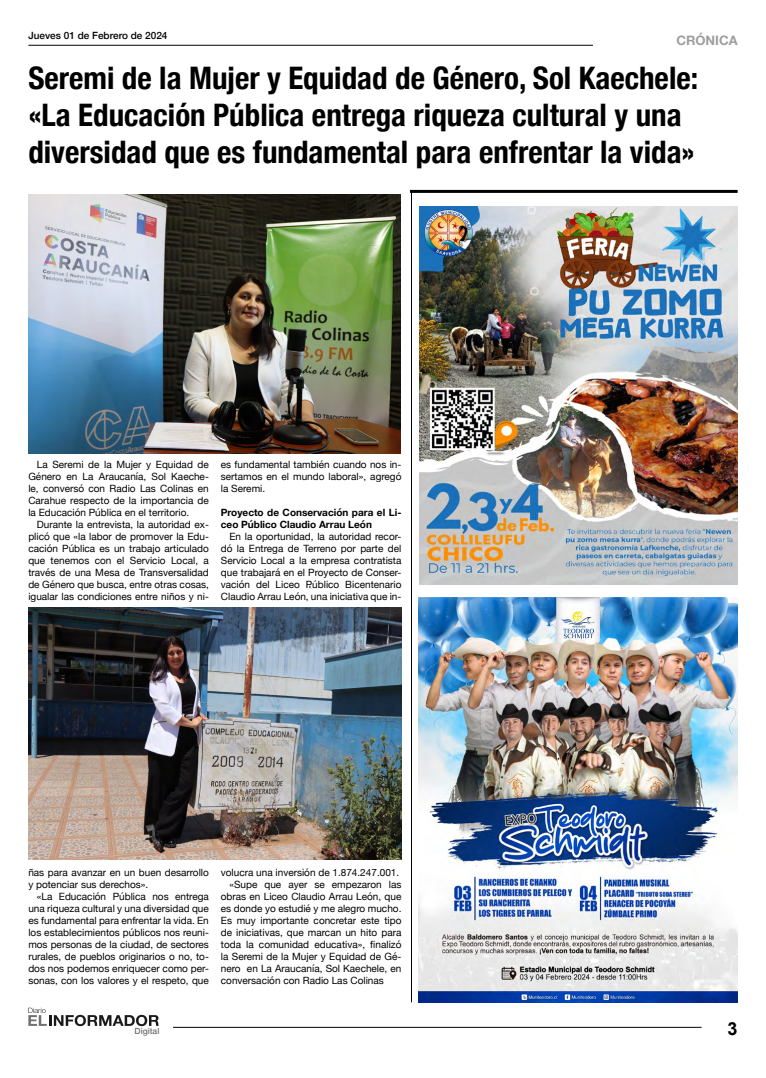
<style>
.page{position:relative;width:766px;height:1078px;background:#fff}
.page>*{position:absolute;margin:0;border:0;box-sizing:border-box;transform-origin:0 0}
.t1{font:700 condensed 31px/37.2px "Helvetica Neue";color:#000}
.t2{font:700 18px "Arial";color:#000}
.t3{font:700 13px "Helvetica Neue";color:#9d9d9c}
.t4{font:10px/12px "Helvetica Neue";color:#000;text-align:justify}
.t5{font:700 10px/12px "Helvetica Neue";color:#000}
.t6{font:500 10px "Helvetica Neue";color:#000}
.t7{font:500 8.5px "Helvetica Neue";color:#717170}
</style>
<div class="page">
<hr style="left:28px;top:45px;width:564px;height:1px;background:#000">
<hr style="left:173px;top:1026px;width:528px;height:1px;background:#000">
<svg style="left:28px;top:1007px;width:131px;height:18px"></svg>
<hr style="left:411px;top:191px;width:1px;height:811px;background:#000">
<hr style="left:410px;top:190px;width:327px;height:3px;background:#000">
<img style="left:418px;top:597px;width:319px;height:405px">
<img style="left:420px;top:207px;width:317px;height:377px">
<img style="left:28px;top:194px;width:372px;height:260px">
<img style="left:28px;top:607px;width:373px;height:252px">
<p class="t6" style="left:28px;top:28px;width:140px">Jueves 01 de Febrero de 2024</p>
<h3 class="t3" style="left:676px;top:30px;width:63px">CRÓNICA</h3>
<h1 class="t1" style="left:28px;top:57px;width:671px">Seremi de la Mujer y Equidad de Género, Sol Kaechele: «La Educación Pública entrega riqueza cultural y una diversidad que es fundamental para enfrentar la vida»</h1>
<p class="t4" style="left:28px;top:458px;width:182px;text-indent:8px">La Seremi de la Mujer y Equidad de Género en La Araucanía, Sol Kaeche&shy;le, conversó con Radio Las Colinas en Carahue respecto de la importancia de la Educación Pública en el territorio.</p>
<p class="t4" style="left:28px;top:518px;width:182px;text-indent:8px">Durante la entrevista, la autoridad ex&shy;plicó que «la labor de promover la Edu&shy;cación Pública es un trabajo articulado que tenemos con el Servicio Local, a través de una Mesa de Transversalidad de Género que busca, entre otras cosas, igualar las condiciones entre niños y ni-</p>
<p class="t4" style="left:221px;top:458px;width:182px">es fundamental también cuando nos in&shy;sertamos en el mundo laboral», agregó la Seremi.</p>
<p class="t5" style="left:221px;top:506px;width:182px">Proyecto de Conservación para el Li&shy;ceo Público Claudio Arrau León</p>
<p class="t4" style="left:221px;top:530px;width:182px;text-indent:9px">En la oportunidad, la autoridad recor&shy;dó la Entrega de Terreno por parte del Servicio Local a la empresa contratista que trabajará en el Proyecto de Conser&shy;vación del Liceo Público Bicentenario Claudio Arrau León, una iniciativa que in-</p>
<p class="t4" style="left:28px;top:866px;width:182px">ñas para avanzar en un buen desarrollo y potenciar sus derechos».</p>
<p class="t4" style="left:28px;top:890px;width:182px;text-indent:9px">«La Educación Pública nos entrega una riqueza cultural y una diversidad que es fundamental para enfrentar la vida. En los establecimientos públicos nos reuni&shy;mos personas de la ciudad, de sectores rurales, de pueblos originarios o no, to&shy;dos nos podemos enriquecer como per&shy;sonas, con los valores y el respeto, que</p>
<p class="t4" style="left:221px;top:866px;width:180px">volucra una inversión de 1.874.247.001.</p>
<p class="t4" style="left:229px;top:878px;width:173px">«Supe que ayer se empezaron las</p>
<p class="t4" style="left:221px;top:890px;width:182px">obras en Liceo Claudio Arrau León, que</p>
<p class="t4" style="left:221px;top:902px;width:182px">es donde yo estudié y me alegro mucho.</p>
<p class="t4" style="left:221px;top:914px;width:182px">Es muy importante concretar este tipo</p>
<p class="t4" style="left:221px;top:926px;width:182px">de iniciativas, que marcan un hito para</p>
<p class="t4" style="left:221px;top:938px;width:182px">toda la comunidad educativa», finalizó</p>
<p class="t4" style="left:221px;top:950px;width:182px">la Seremi de la Mujer y Equidad de Gé-</p>
<p class="t4" style="left:221px;top:962px;width:182px">nero en La Araucanía, Sol Kaechele, en</p>
<p class="t4" style="left:221px;top:974px;width:164px">conversación con Radio Las Colinas</p>
<p class="t7" style="left:134px;top:1023px;width:26px">Digital</p>
<h2 class="t2" style="left:727px;top:1016px;width:12px">3</h2>
</div>
